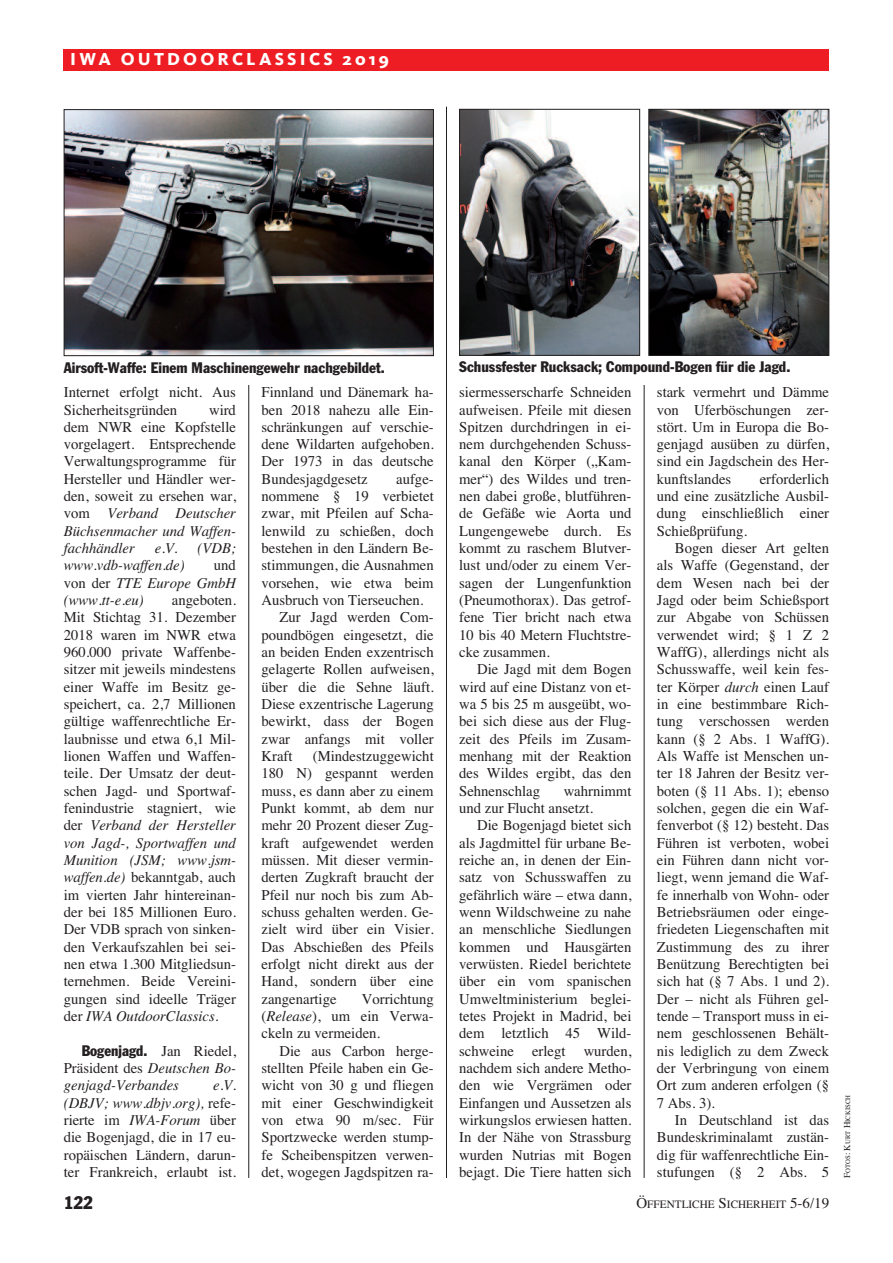
<style>
.page{position:relative;width:893px;height:1263px;background:#fff}
.page>*{position:absolute;margin:0;border:0;box-sizing:border-box;transform-origin:0 0}
.t1{font:800 18px "Kievit";letter-spacing:.175em;color:#fff}
.t2{font:condensed 18px "Franklin Gothic";color:#231f20}
.t3{font:15px/17.4px "Times";color:#231f20;text-align:justify}
.t4{font:condensed 15px "Franklin Gothic";color:#231f20}
.t5{font:italic 15px/17.4px "Times";color:#231f20;text-align:justify}
.t6{font:11.25px "Times";color:#231f20}
.t7{font:6.75px "Times";color:#231f20}
.s1{font-style:italic}
.s2{font-style:normal}
.s3{font-family:"Times";font-stretch:normal}
.s4{font-size:15px}
.s5{font-size:9px}
</style>
<div class="page">
<hr style="left:248px;top:384px;width:1px;height:794px;background:#231f20">
<hr style="left:446px;top:107px;width:1px;height:1071px;background:#231f20">
<hr style="left:644px;top:384px;width:1px;height:794px;background:#231f20">
<div style="left:64px;top:49px;width:765px;height:21px;background:#ee1d23"></div>
<img style="left:461px;top:111px;width:177px;height:243px">
<div style="left:459px;top:109px;width:181px;height:247px;border:1px solid #231f20"></div>
<img style="left:650px;top:111px;width:177px;height:243px">
<div style="left:648px;top:109px;width:181px;height:247px;border:1px solid #231f20"></div>
<img style="left:66px;top:111px;width:366px;height:243px">
<div style="left:64px;top:109px;width:370px;height:247px;border:1px solid #231f20"></div>
<p class="t1" style="left:70px;top:53px;width:320px">IWA OUTDOORCLASSICS 2019</p>
<p class="t4" style="left:64px;top:362px;width:323px">Airsoft-Waffe: Einem Maschinengewehr nachgebildet.</p>
<p class="t4" style="left:459px;top:362px;width:333px">Schussfester Rucksack; Compound-Bogen für die Jagd.</p>
<p class="t3" style="left:64px;top:383px;width:174px">Internet erfolgt nicht. Aus<br>Sicherheitsgründen</p>
<p class="t3" style="left:64px;top:401px;width:174px;text-indent:145px">wird dem NWR eine Kopfstelle vorgelagert. Entsprechende Verwaltungsprogramme für Hersteller und Händler wer&shy;den, soweit zu ersehen war, vom <span class="s1">Verband Deutscher Büchsenmacher und Waffen&shy;fachhändler</span></p>
<p class="t5" style="left:155px;top:539px;width:24px">e.V.</p>
<p class="t5" style="left:198px;top:539px;width:40px">(VDB;</p>
<p class="t5" style="left:64px;top:557px;width:122px">www.vdb-waffen.de)</p>
<p class="t5" style="left:64px;top:557px;width:174px;text-indent:150px"><span class="s2">und von der</span> TTE Europe GmbH (www.tt-e.eu)</p>
<p class="t3" style="left:64px;top:591px;width:174px;text-indent:108px">angeboten.<br>Mit Stichtag 31. Dezember 2018 waren im NWR etwa 960.000 private Waffenbe&shy;sitzer mit jeweils mindestens einer Waffe im Besitz ge&shy;speichert, ca. 2,7 Millionen gültige waffenrechtliche Er&shy;laubnisse und etwa 6,1 Mil&shy;lionen Waffen und Waffen&shy;teile. Der Umsatz der deut&shy;schen Jagd- und Sportwaf&shy;fenindustrie stagniert, wie der <span class="s1">Verband der Hersteller von Jagd-, Sportwaffen und Munition (JSM; www.jsm&shy;waffen.de)</span> bekanntgab, auch im vierten Jahr hintereinan&shy;der bei 185 Millionen Euro.<br>Der VDB sprach von sinken&shy;den Verkaufszahlen bei sei&shy;nen etwa 1.300 Mitgliedsun&shy;ternehmen. Beide Vereini&shy;gungen sind ideelle Träger der <span class="s1">IWA OutdoorClassics.</span></p>
<p class="t4" style="left:82px;top:1045px;width:156px">Bogenjagd. <span class="s3">Jan Riedel,</span></p>
<p class="t5" style="left:64px;top:1059px;width:174px"><span class="s2">Präsident des</span> Deutschen Bo&shy;genjagd-Verbandes</p>
<p class="t3" style="left:64px;top:1076px;width:174px;text-indent:149px"><span class="s1">e.V. (DBJV; www.dbjv.org),</span> refe&shy;rierte im <span class="s1">IWA-Forum</span> über die Bogenjagd, die in 17 eu&shy;ropäischen Ländern, darun&shy;ter Frankreich, erlaubt ist.</p>
<p class="t3" style="left:262px;top:383px;width:174px">Finnland und Dänemark ha&shy;ben 2018 nahezu alle Ein&shy;schränkungen auf verschie&shy;dene Wildarten aufgehoben.<br>Der 1973 in das deutsche Bundesjagdgesetz</p>
<p class="t3" style="left:396px;top:470px;width:39px">aufge-</p>
<p class="t3" style="left:262px;top:487px;width:174px">nommene § 19 verbietet</p>
<p class="t3" style="left:262px;top:505px;width:174px">zwar, mit Pfeilen auf Scha-</p>
<p class="t3" style="left:262px;top:522px;width:174px">lenwild zu schießen, doch</p>
<p class="t3" style="left:262px;top:539px;width:174px">bestehen in den Ländern Be-</p>
<p class="t3" style="left:262px;top:557px;width:174px">stimmungen, die Ausnahmen</p>
<p class="t3" style="left:262px;top:574px;width:174px">vorsehen, wie etwa beim</p>
<p class="t3" style="left:262px;top:591px;width:164px">Ausbruch von Tierseuchen.</p>
<p class="t3" style="left:280px;top:608px;width:156px">Zur Jagd werden Com-</p>
<p class="t3" style="left:262px;top:626px;width:174px">poundbögen eingesetzt, die</p>
<p class="t3" style="left:262px;top:643px;width:174px">an beiden Enden exzentrisch</p>
<p class="t3" style="left:262px;top:660px;width:174px">gelagerte Rollen aufweisen,</p>
<p class="t3" style="left:262px;top:678px;width:174px">über die die Sehne läuft.</p>
<p class="t3" style="left:262px;top:695px;width:174px">Diese exzentrische Lagerung</p>
<p class="t3" style="left:262px;top:712px;width:174px">bewirkt, dass der Bogen</p>
<p class="t3" style="left:262px;top:730px;width:174px">zwar anfangs mit voller</p>
<p class="t3" style="left:262px;top:747px;width:33px">Kraft</p>
<p class="t3" style="left:261px;top:747px;width:174px;text-indent:51px">(Mindestzuggewicht 180 N) gespannt werden muss, es dann aber zu einem Punkt kommt, ab dem nur mehr 20 Prozent dieser Zug&shy;kraft aufgewendet werden müssen. Mit dieser vermin&shy;derten Zugkraft braucht der Pfeil nur noch bis zum Ab&shy;schuss gehalten werden. Ge&shy;zielt wird über ein Visier.<br>Das Abschießen des Pfeils erfolgt nicht direkt aus der Hand, sondern über eine zangenartige</p>
<p class="t3" style="left:261px;top:990px;width:174px;text-indent:100px">Vorrichtung (<span class="s1">Release</span>), um ein Verwa&shy;ckeln zu vermeiden.</p>
<p class="t3" style="left:261px;top:1042px;width:174px;text-indent:18px">Die aus Carbon herge&shy;stellten Pfeile haben ein Ge&shy;wicht von 30 g und fliegen mit einer Geschwindigkeit von etwa 90 m/sec. Für Sportzwecke werden stump&shy;fe Scheibenspitzen verwen&shy;det, wogegen Jagdspitzen ra-</p>
<p class="t3" style="left:459px;top:383px;width:174px">siermesserscharfe Schneiden aufweisen. Pfeile mit diesen Spitzen durchdringen in ei&shy;nem durchgehenden Schuss&shy;kanal den Körper („Kam&shy;mer“) des Wildes und tren&shy;nen dabei große, blutführen&shy;de Gefäße wie Aorta und Lungengewebe durch. Es kommt zu raschem Blutver&shy;lust und/oder zu einem Ver&shy;sagen der Lungenfunktion (Pneumothorax). Das getrof&shy;fene Tier bricht nach etwa 10 bis 40 Metern Fluchtstre&shy;cke zusammen.</p>
<p class="t3" style="left:459px;top:660px;width:174px;text-indent:18px">Die Jagd mit dem Bogen wird auf eine Distanz von et&shy;wa 5 bis 25 m ausgeübt, wo&shy;bei sich diese aus der Flug&shy;zeit des Pfeils im Zusam&shy;menhang mit der Reaktion des Wildes ergibt, das den Sehnenschlag</p>
<p class="t3" style="left:459px;top:782px;width:174px;text-indent:104px">wahrnimmt und zur Flucht ansetzt.</p>
<p class="t3" style="left:459px;top:816px;width:174px;text-indent:18px">Die Bogenjagd bietet sich als Jagdmittel für urbane Be&shy;reiche an, in denen der Ein&shy;satz von Schusswaffen zu gefährlich wäre – etwa dann, wenn Wildschweine zu nahe an menschliche Siedlungen kommen und Hausgärten verwüsten. Riedel berichtete über ein vom spanischen Umweltministerium beglei&shy;tetes Projekt in Madrid, bei dem letztlich 45 Wild&shy;schweine erlegt wurden, nachdem sich andere Metho&shy;den wie Vergrämen oder Einfangen und Aussetzen als wirkungslos erwiesen hatten.<br>In der Nähe von Strassburg wurden Nutrias mit Bogen bejagt. Die Tiere hatten sich</p>
<p class="t3" style="left:657px;top:383px;width:174px">stark vermehrt und Dämme von Uferböschungen zer&shy;stört. Um in Europa die Bo&shy;genjagd ausüben zu dürfen, sind ein Jagdschein des Her&shy;kunftslandes</p>
<p class="t3" style="left:657px;top:470px;width:174px;text-indent:103px">erforderlich und eine zusätzliche Ausbil&shy;dung einschließlich einer Schießprüfung.</p>
<p class="t3" style="left:657px;top:539px;width:174px;text-indent:18px">Bogen dieser Art gelten als Waffe (Gegenstand, der dem Wesen nach bei der Jagd oder beim Schießsport zur Abgabe von Schüssen verwendet wird; § 1 Z 2<br>WaffG), allerdings nicht als Schusswaffe, weil kein fes&shy;ter Körper <span class="s1">durch</span> einen Lauf in eine bestimmbare Rich&shy;tung verschossen werden kann (§ 2 Abs. 1 WaffG).<br>Als Waffe ist Menschen un&shy;ter 18 Jahren der Besitz ver&shy;boten (§ 11 Abs. 1); ebenso solchen, gegen die ein Waf&shy;fenverbot (§ 12) besteht. Das Führen ist verboten, wobei ein Führen dann nicht vor&shy;liegt, wenn jemand die Waf&shy;fe innerhalb von Wohn- oder Betriebsräumen oder einge&shy;friedeten Liegenschaften mit Zustimmung des zu ihrer Benützung Berechtigten bei sich hat (§ 7 Abs. 1 und 2).<br>Der – nicht als Führen gel&shy;tende – Transport muss in ei&shy;nem geschlossenen Behält&shy;nis lediglich zu dem Zweck der Verbringung von einem Ort zum anderen erfolgen (§ 7 Abs. 3).</p>
<p class="t3" style="left:657px;top:1111px;width:174px;text-indent:18px">In Deutschland ist das Bundeskriminalamt zustän&shy;dig für waffenrechtliche Ein&shy;stufungen (§ 2 Abs. 5</p>
<p class="t2" style="left:64px;top:1196px;width:30px">122</p>
<p class="t6" style="left:636px;top:1198px;width:194px"><span class="s4">Ö</span>FFENTLICHE <span class="s4">S</span>ICHERHEIT <span class="s4">5-6/19</span></p>
<p class="t7" style="left:844px;top:1178px;width:85px;rotate:-90deg"><span class="s5">F</span>OTOS<span class="s5">: K</span>URT <span class="s5">H</span>ICKISCH</p>
</div>
